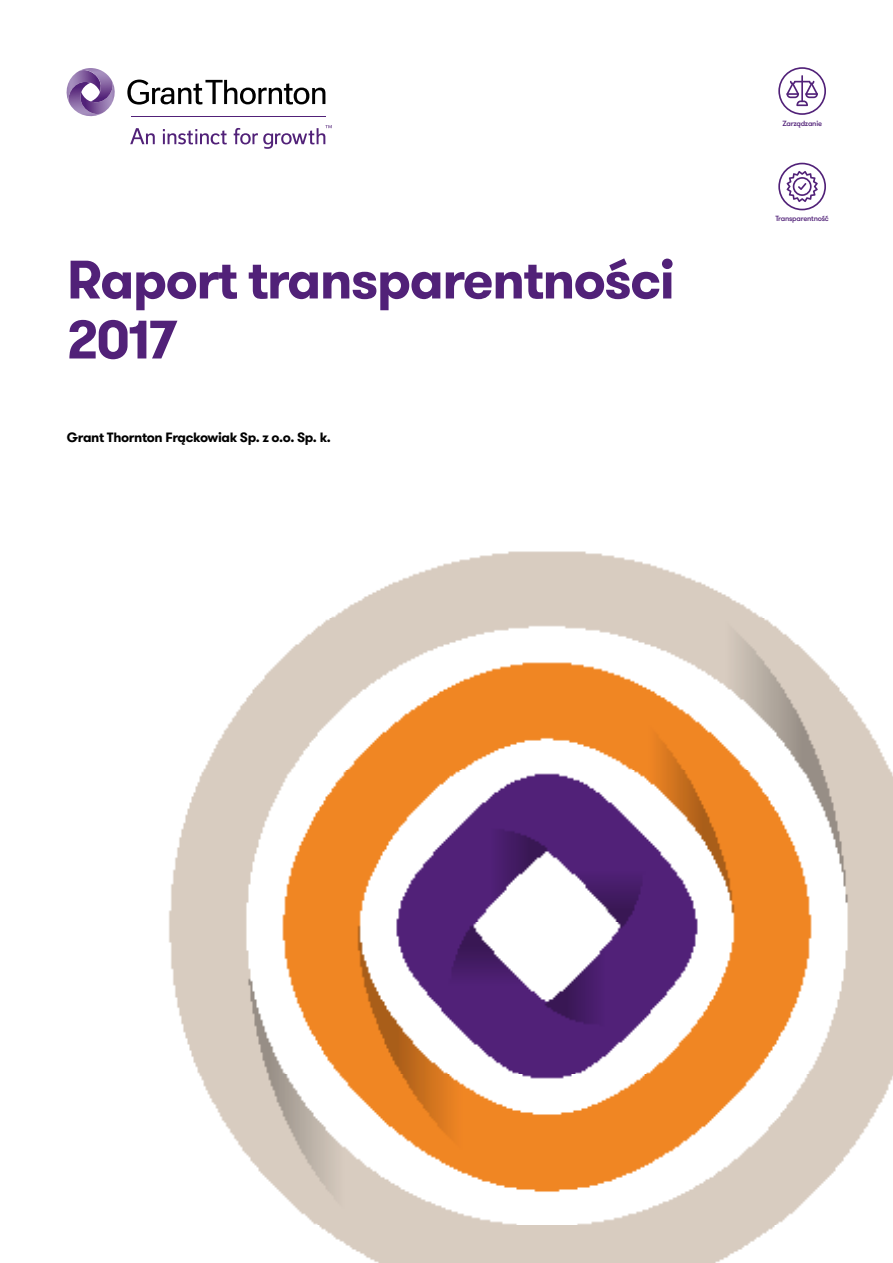
<style>
.page{position:relative;width:893px;height:1263px;background:#fff}
.page>*{position:absolute;margin:0;border:0;box-sizing:border-box;transform-origin:0 0}
.t1{font:700 54px/60px "GT Walsheim Pro";letter-spacing:-.03em;color:#512178}
.t2{font:700 13.5px "GT Walsheim Pro";letter-spacing:-.025em;color:#000}
.t3{font:500 7.5px "GT Walsheim Pro";letter-spacing:-.03em;color:#512178}
</style>
<div class="page">
<svg style="left:127px;top:80px;width:198px;height:25px"></svg>
<svg style="left:130px;top:128px;width:25px;height:16px"></svg>
<svg style="left:163px;top:129px;width:64px;height:15px"></svg>
<svg style="left:234px;top:125px;width:98px;height:24px"></svg>
<hr style="left:131px;top:116px;width:194px;height:1px;background:#512178">
<svg style="left:66px;top:68px;width:49px;height:49px"></svg>
<img style="left:169px;top:551px;width:724px;height:712px">
<svg style="left:778px;top:163px;width:48px;height:47px"></svg>
<svg style="left:778px;top:67px;width:48px;height:48px"></svg>
<h1 class="t1" style="left:67px;top:250px;width:609px">Raport transparentności<br>2017</h1>
<p class="t2" style="left:67px;top:428px;width:265px">Grant Thornton Frąckowiak Sp. z o.o. Sp. k.</p>
<p class="t3" style="left:782px;top:118px;width:41px">Zarządzanie</p>
<p class="t3" style="left:775px;top:214px;width:55px">Transparentność</p>
</div>
